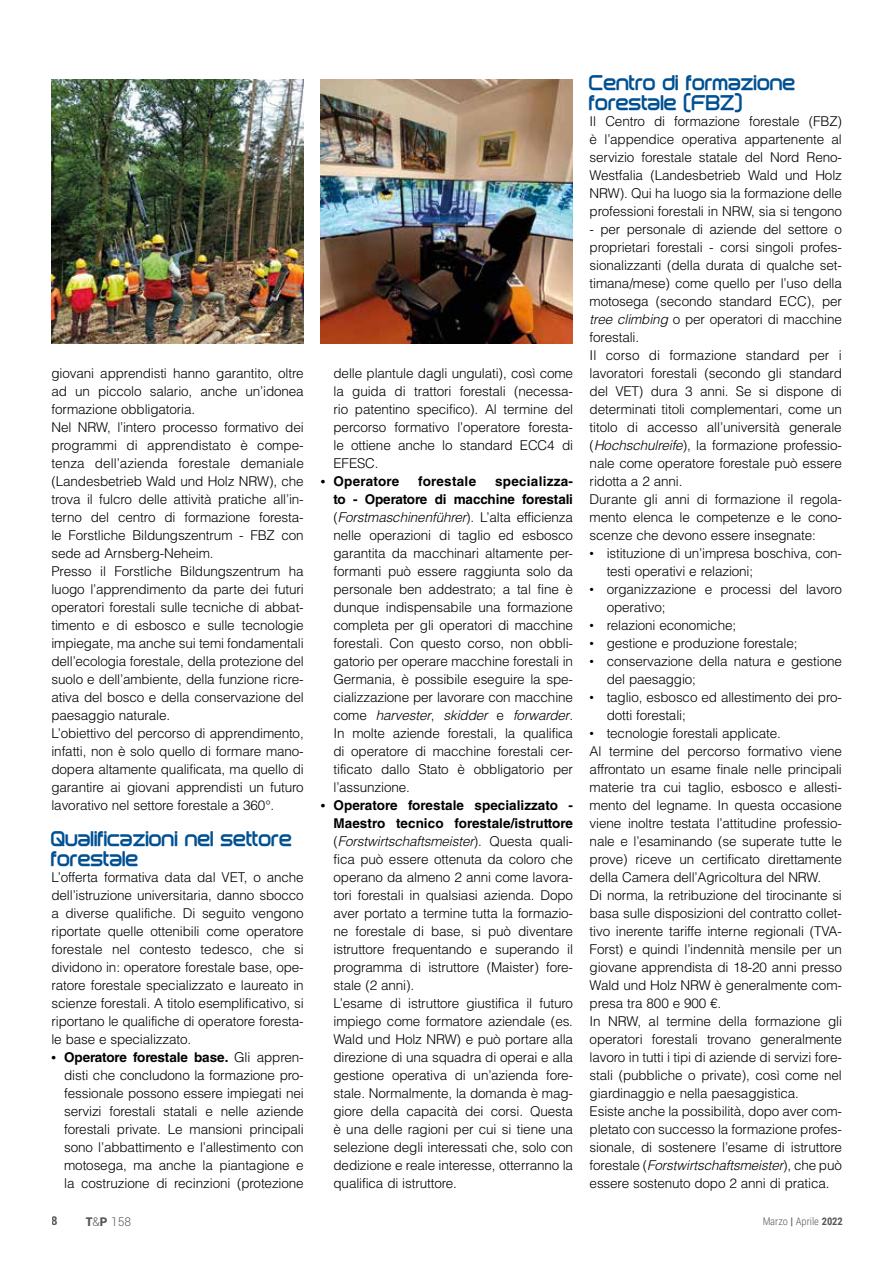
<style>
.page{position:relative;width:893px;height:1263px;background:#fff}
.page>*{position:absolute;margin:0;border:0;box-sizing:border-box;transform-origin:0 0}
.t1{font:700 21.45px/19.8px "Downlink";letter-spacing:-.01em;color:#005092;scale:.77 1}
.t2{font:300 13.5px/18px "Helvetica LT Std";letter-spacing:-.01em;color:#000}
.t3{font:700 13.5px "Helvetica LT Std";letter-spacing:.02em;color:#000}
.t4{font:300 12px "Roboto";color:#575756}
.t5{font:700 condensed 12px "Roboto";color:#575756}
.t6{font:300 10.5px "Roboto Condensed";color:#575756}
.s1{font-family:"Arial";font-weight:700;font-size:12.75px}
.s2{font-weight:700}
.s3{font-family:"Arial";font-size:12.75px}
.s4{font-style:italic}
.s5{font-family:"Arial";font-weight:400;font-size:12.75px}
.s6{font-weight:900}
</style>
<div class="page">
<img style="left:51px;top:80px;width:252px;height:263px">
<img style="left:321px;top:80px;width:252px;height:263px">
<p class="t2" style="left:51px;top:364px;width:254px">giovani apprendisti hanno garantito, oltre ad un piccolo salario, anche un’idonea formazione obbligatoria.<br>Nel NRW, l’intero processo formativo dei programmi di apprendistato è compe&shy;tenza dell’azienda forestale demaniale (Landesbetrieb Wald und Holz NRW), che trova il fulcro delle attività pratiche all’in&shy;terno del centro di formazione foresta&shy;le Forstliche Bildungszentrum - FBZ con sede ad Arnsberg-Neheim.<br>Presso il Forstliche Bildungszentrum ha luogo l’apprendimento da parte dei futuri operatori forestali sulle tecniche di abbat&shy;timento e di esbosco e sulle tecnologie impiegate, ma anche sui temi fondamentali dell’ecologia forestale, della protezione del suolo e dell’ambiente, della funzione ricre&shy;ativa del bosco e della conservazione del paesaggio naturale.<br>L’obiettivo del percorso di apprendimento, infatti, non è solo quello di formare mano&shy;dopera altamente qualificata, ma quello di garantire ai giovani apprendisti un futuro lavorativo nel settore forestale a 360°.</p>
<h1 class="t1" style="left:51px;top:828px;width:315px">Qualificazioni nel settore forestale</h1>
<p class="t2" style="left:51px;top:868px;width:254px;text-align:justify">L’offerta formativa data dal VET, o anche dell’istruzione universitaria, danno sbocco a diverse qualifiche. Di seguito vengono riportate quelle ottenibili come operatore forestale nel contesto tedesco, che si dividono in: operatore forestale base, ope&shy;ratore forestale specializzato e laureato in scienze forestali. A titolo esemplificativo, si riportano le qualifiche di operatore foresta&shy;le base e specializzato.</p>
<p class="t2" style="left:64px;top:1048px;width:241px;text-align:justify;text-indent:-13px"><span class="s1">•</span> <span class="s2">Operatore forestale base.</span> Gli appren&shy;disti che concludono la formazione pro&shy;fessionale possono essere impiegati nei servizi forestali statali e nelle aziende forestali private. Le mansioni principali sono l’abbattimento e l’allestimento con motosega, ma anche la piantagione e la costruzione di recinzioni (protezione</p>
<p class="t2" style="left:334px;top:364px;width:241px;text-align:justify">delle plantule dagli ungulati), così come la guida di trattori forestali (necessa&shy;rio patentino specifico). Al termine del percorso formativo l’operatore foresta&shy;le ottiene anche lo standard ECC4 di EFESC.</p>
<p class="t3" style="left:321px;top:473px;width:80px"><span class="s3">•</span> Operatore</p>
<p class="t3" style="left:418px;top:473px;width:59px">forestale</p>
<p class="t2" style="left:333px;top:472px;width:241px;text-align:justify;text-indent:162px"><span class="s2">specializza&shy;to - Operatore di macchine forestali </span>(<span class="s4">Forstmaschinenführer</span>). L’alta efficienza nelle operazioni di taglio ed esbosco garantita da macchinari altamente per&shy;formanti può essere raggiunta solo da personale ben addestrato; a tal fine è dunque indispensabile una formazione completa per gli operatori di macchine forestali. Con questo corso, non obbli&shy;gatorio per operare macchine forestali in Germania, è possibile eseguire la spe&shy;cializzazione per lavorare con macchine come <span class="s4">harvester</span>, <span class="s4">skidder</span> e <span class="s4">forwarder</span>.<br>In molte aziende forestali, la qualifica di operatore di macchine forestali cer&shy;tificato dallo Stato è obbligatorio per l’assunzione.</p>
<p class="t2" style="left:333px;top:796px;width:241px;text-indent:-13px"><span class="s1">•</span> <span class="s2">Operatore forestale specializzato - Maestro tecnico forestale/istruttore </span>(<span class="s4">Forstwirtschaftsmeister</span>). Questa quali&shy;fica può essere ottenuta da coloro che operano da almeno 2 anni come lavora&shy;tori forestali in qualsiasi azienda. Dopo aver portato a termine tutta la formazio&shy;ne forestale di base, si può diventare istruttore frequentando e superando il programma di istruttore (Maister) fore&shy;stale (2 anni).<br>L’esame di istruttore giustifica il futuro impiego come formatore aziendale (es.<br>Wald und Holz NRW) e può portare alla direzione di una squadra di operai e alla gestione operativa di un’azienda fore&shy;stale. Normalmente, la domanda è mag&shy;giore della capacità dei corsi. Questa è una delle ragioni per cui si tiene una selezione degli interessati che, solo con dedizione e reale interesse, otterranno la qualifica di istruttore.</p>
<h1 class="t1" style="left:590px;top:72px;width:270px">Centro di formazione forestale (FBZ)</h1>
<p class="t2" style="left:590px;top:112px;width:254px;text-align:justify">Il Centro di formazione forestale (FBZ) è l’appendice operativa appartenente al servizio forestale statale del Nord Reno-Westfalia (Landesbetrieb Wald und Holz NRW). Qui ha luogo sia la formazione delle professioni forestali in NRW, sia si tengono</p>
<p class="t2" style="left:590px;top:220px;width:254px">- per personale di aziende del settore o proprietari forestali - corsi singoli profes&shy;sionalizzanti (della durata di qualche set&shy;timana/mese) come quello per l’uso della motosega (secondo standard ECC), per <span class="s4">tree climbing</span> o per operatori di macchine forestali.<br>Il corso di formazione standard per i lavoratori forestali (secondo gli standard del VET) dura 3 anni. Se si dispone di determinati titoli complementari, come un titolo di accesso all’università generale (<span class="s4">Hochschulreife</span>), la formazione professio&shy;nale come operatore forestale può essere ridotta a 2 anni.<br>Durante gli anni di formazione il regola&shy;mento elenca le competenze e le cono&shy;scenze che devono essere insegnate:</p>
<p class="t2" style="left:607px;top:544px;width:237px;text-indent:-17px"><span class="s5">•</span> istituzione di un’impresa boschiva, con&shy;testi operativi e relazioni;</p>
<p class="t2" style="left:607px;top:580px;width:237px;text-indent:-17px"><span class="s5">•</span> organizzazione e processi del lavoro operativo;</p>
<p class="t2" style="left:590px;top:616px;width:148px"><span class="s5">•</span> relazioni economiche;</p>
<p class="t2" style="left:590px;top:634px;width:209px"><span class="s5">•</span> gestione e produzione forestale;</p>
<p class="t2" style="left:607px;top:652px;width:237px;text-indent:-17px"><span class="s5">•</span> conservazione della natura e gestione del paesaggio;</p>
<p class="t2" style="left:607px;top:688px;width:237px;text-indent:-17px"><span class="s5">•</span> taglio, esbosco ed allestimento dei pro&shy;dotti forestali;</p>
<p class="t2" style="left:590px;top:724px;width:254px"><span class="s5">•</span> tecnologie forestali applicate.<br>Al termine del percorso formativo viene affrontato un esame finale nelle principali materie tra cui taglio, esbosco e allesti&shy;mento del legname. In questa occasione viene inoltre testata l’attitudine professio&shy;nale e l’esaminando (se superate tutte le prove) riceve un certificato direttamente della Camera dell’Agricoltura del NRW.<br>Di norma, la retribuzione del tirocinante si basa sulle disposizioni del contratto collet&shy;tivo inerente tariffe interne regionali (TVA-Forst) e quindi l’indennità mensile per un giovane apprendista di 18-20 anni presso Wald und Holz NRW è generalmente com&shy;presa tra 800 e 900 €.<br>In NRW, al termine della formazione gli operatori forestali trovano generalmente lavoro in tutti i tipi di aziende di servizi fore&shy;stali (pubbliche o private), così come nel giardinaggio e nella paesaggistica.<br>Esiste anche la possibilità, dopo aver com&shy;pletato con successo la formazione profes&shy;sionale, di sostenere l’esame di istruttore forestale (<span class="s4">Forstwirtschaftsmeister</span>), che può essere sostenuto dopo 2 anni di pratica.</p>
<p class="t5" style="left:52px;top:1212px;width:8px">8</p>
<p class="t4" style="left:86px;top:1213px;width:47px"><span class="s6">T</span>&amp;<span class="s6">P</span> 158</p>
<p class="t6" style="left:762px;top:1214px;width:82px">Marzo <span class="s2">|</span> Aprile <span class="s2">2022</span></p>
</div>
